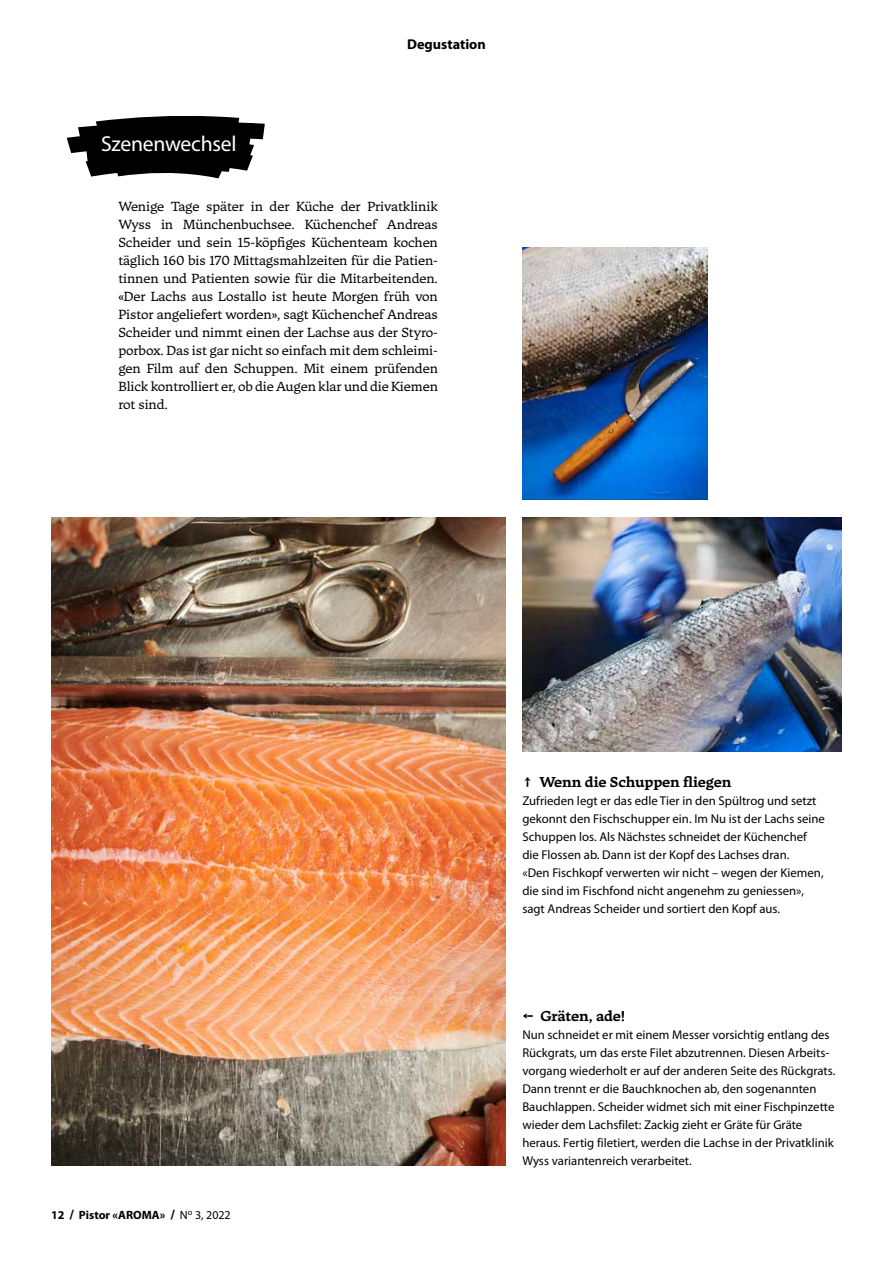
<style>
.page{position:relative;width:893px;height:1263px;background:#fff}
.page>*{position:absolute;margin:0;border:0;box-sizing:border-box;transform-origin:0 0}
.t1{font:21.6px "Myriad Pro";letter-spacing:-.01em;color:#fff}
.t2{font:700 14.25px "Tuna";letter-spacing:-.01em;color:#000}
.t3{font:700 14.25px "Myriad Pro";color:#000}
.t4{font:13.2px/18px "Tuna";letter-spacing:-.01em;color:#000;text-align:justify}
.t5{font:12.75px/18px "Myriad Pro";color:#000}
.t6{font:700 12px "Myriad Pro";color:#000}
.s1{font-size:13.5px}
.s2{font-weight:400}
</style>
<div class="page">
<img style="left:51px;top:517px;width:454px;height:648px">
<img style="left:522px;top:517px;width:320px;height:234px">
<img style="left:522px;top:247px;width:185px;height:252px">
<svg style="left:67px;top:116px;width:198px;height:62px"></svg>
<h1 class="t1" style="left:101px;top:131px;width:137px">Szenenwechsel</h1>
<p class="t3" style="left:407px;top:35px;width:80px">Degustation</p>
<p class="t4" style="left:118px;top:197px;width:321px">Wenige Tage später in der Küche der Privatklinik Wyss in Münchenbuchsee. Küchenchef Andreas Scheider und sein 15-köpfiges Küchenteam kochen täglich 160 bis 170 Mittagsmahlzeiten für die Patien&shy;tinnen und Patienten sowie für die Mitarbeitenden. «Der Lachs aus Lostallo ist heute Morgen früh von Pistor angeliefert worden», sagt Küchenchef Andreas Scheider und nimmt einen der Lachse aus der Styro&shy;porbox. Das ist gar nicht so einfach mit dem schleimi&shy;gen Film auf den Schuppen. Mit einem prüfenden Blick kontrolliert er, ob die Augen klar und die Kiemen rot sind.</p>
<p class="t6" style="left:51px;top:1207px;width:181px">12 <span class="s1">/</span> Pistor «AROMA» <span class="s1">/</span> <span class="s2">N</span><sup>o</sup> <span class="s2">3, 2022</span></p>
<p class="t2" style="left:522px;top:773px;width:211px">↑ Wenn die Schuppen fliegen</p>
<p class="t5" style="left:522px;top:792px;width:304px">Zufrieden legt er das edle Tier in den Spültrog und setzt gekonnt den Fischschupper ein. Im Nu ist der Lachs seine Schuppen los. Als Nächstes schneidet der Küchenchef die Flossen ab. Dann ist der Kopf des Lachses dran.<br>«Den Fischkopf verwerten wir nicht – wegen der Kiemen, die sind im Fischfond nicht angenehm zu geniessen», sagt Andreas Scheider und sortiert den Kopf aus.</p>
<p class="t2" style="left:522px;top:1007px;width:104px">← Gräten, ade!</p>
<p class="t5" style="left:522px;top:1026px;width:315px">Nun schneidet er mit einem Messer vorsichtig entlang des Rückgrats, um das erste Filet abzutrennen. Diesen Arbeits&shy;vorgang wiederholt er auf der anderen Seite des Rückgrats.<br>Dann trennt er die Bauchknochen ab, den sogenannten Bauchlappen. Scheider widmet sich mit einer Fischpinzette wieder dem Lachsfilet: Zackig zieht er Gräte für Gräte heraus. Fertig filetiert, werden die Lachse in der Privatklinik Wyss variantenreich verarbeitet.</p>
</div>
